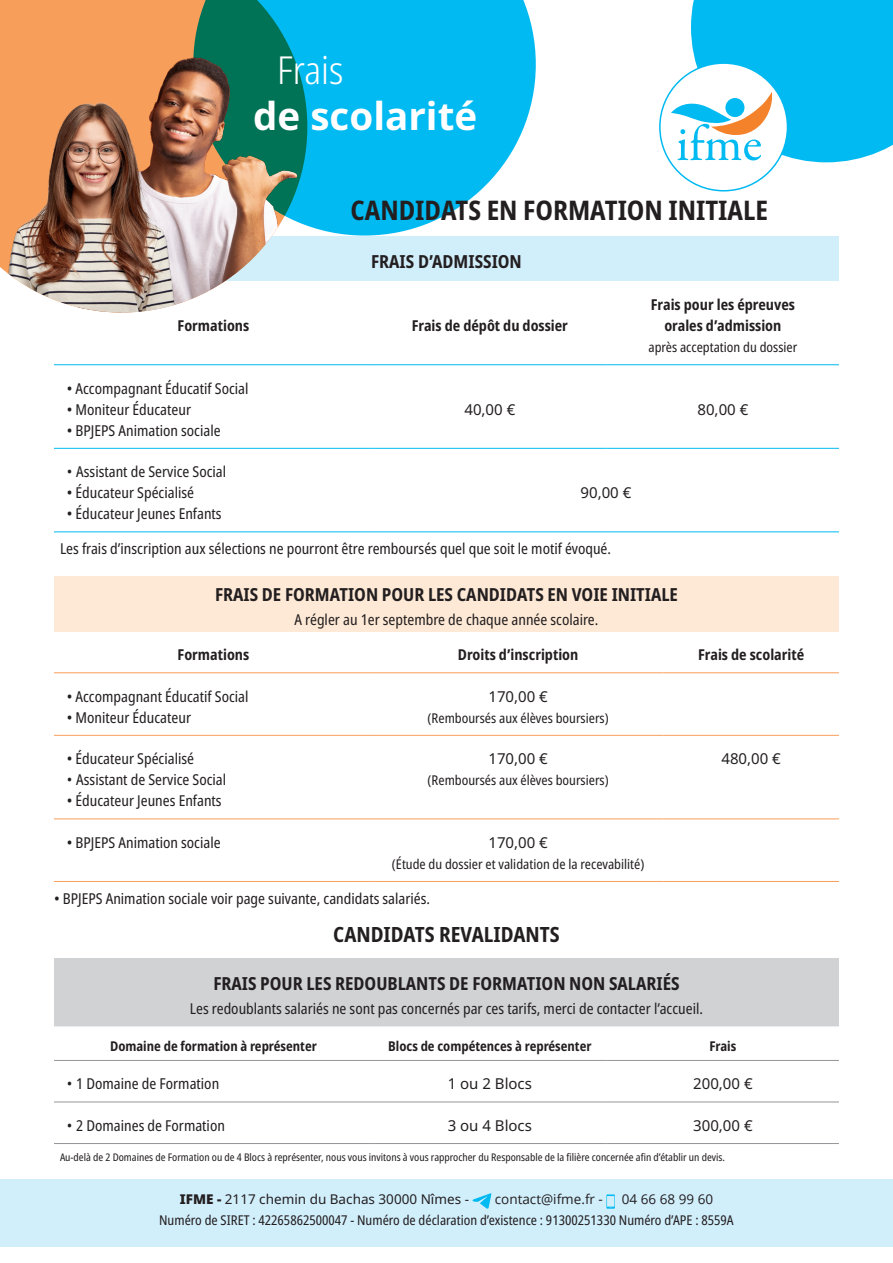
<style>
.page{position:relative;width:893px;height:1263px;background:#fff}
.page>*{position:absolute;margin:0;border:0;box-sizing:border-box;transform-origin:0 0}
.t1{font:700 38.55px "Noto Sans";color:#fff}
.t2{font:300 condensed 38.55px "Noto Sans";color:#fff}
.t3{font:700 condensed 27px "Noto Sans";color:#231f20}
.t4{font:700 condensed 21px "Noto Sans";color:#231f20}
.t5{font:700 condensed 18px "Noto Sans";color:#231f20}
.t6{font:condensed 15px "Noto Sans";color:#231f20}
.t7{font:700 condensed 15px/21px "Noto Sans";color:#231f20;text-align:center}
.t8{font:15px "Noto Sans";color:#231f20}
.t9{font:condensed 13.5px "Noto Sans";color:#231f20}
.t10{font:700 condensed 13.5px "Noto Sans";color:#231f20}
.Rale_Bold_Siz_12_Left{font:13.5px "Noto Sans";color:#231f20}
.Rale_Bold_Siz_12_Left-2{font:13.5px "Open Sans";color:#231f20}
.t11{font:condensed 10.5px "Noto Sans";color:#231f20}
.s1{font-stretch:normal}
.s2{font-weight:900}
</style>
<div class="page">
<svg style="left:307px;top:0;width:229px;height:236px;background:#20c2f2"></svg>
<svg style="left:671px;top:0;width:222px;height:162px"></svg>
<div style="left:54px;top:236px;width:785px;height:45px;background:#d1eefb"></div>
<svg style="left:54px;top:312px;width:785px;height:221px"></svg>
<hr style="left:54px;top:364px;width:319px;height:1px;background:#00baf1">
<hr style="left:373px;top:364px;width:234px;height:1px;background:#00baf1">
<hr style="left:607px;top:364px;width:232px;height:1px;background:#00baf1">
<hr style="left:54px;top:448px;width:319px;height:1px;background:#00baf1">
<hr style="left:373px;top:448px;width:234px;height:1px;background:#00baf1">
<hr style="left:607px;top:448px;width:232px;height:1px;background:#00baf1">
<hr style="left:54px;top:531px;width:319px;height:1px;background:#00baf1">
<hr style="left:373px;top:531px;width:234px;height:1px;background:#00baf1">
<hr style="left:607px;top:531px;width:232px;height:1px;background:#00baf1">
<div style="left:54px;top:576px;width:785px;height:55px;background:#fee9d6"></div>
<hr style="left:54px;top:881px;width:319px;height:1px;background:#f89e5b">
<hr style="left:373px;top:881px;width:290px;height:1px;background:#f89e5b">
<hr style="left:663px;top:881px;width:176px;height:1px;background:#f89e5b">
<hr style="left:54px;top:672px;width:319px;height:1px;background:#f89e5b">
<hr style="left:373px;top:672px;width:290px;height:1px;background:#f89e5b">
<hr style="left:663px;top:672px;width:176px;height:1px;background:#f89e5b">
<hr style="left:54px;top:735px;width:319px;height:1px;background:#f89e5b">
<hr style="left:373px;top:735px;width:290px;height:1px;background:#f89e5b">
<hr style="left:663px;top:735px;width:176px;height:1px;background:#f89e5b">
<hr style="left:54px;top:818px;width:319px;height:1px;background:#f89e5b">
<hr style="left:373px;top:818px;width:290px;height:1px;background:#f89e5b">
<hr style="left:663px;top:818px;width:176px;height:1px;background:#f89e5b">
<svg style="left:0;top:0;width:307px;height:94px;background:#a4976a"></svg>
<img style="left:7px;top:38px;width:300px;height:191px">
<img style="left:0;top:94px;width:277px;height:218px">
<div style="left:0;top:1179px;width:893px;height:67px;background:#d1eefb"></div>
<svg style="left:472px;top:1193px;width:19px;height:16px"></svg>
<svg style="left:606px;top:1194px;width:9px;height:15px"></svg>
<div style="left:54px;top:958px;width:785px;height:68px;background:#d1d2d4"></div>
<svg style="left:54px;top:1026px;width:785px;height:77px"></svg>
<hr style="left:54px;top:1060px;width:319px;height:1px;background:#939598">
<hr style="left:373px;top:1060px;width:234px;height:1px;background:#939598">
<hr style="left:607px;top:1060px;width:232px;height:1px;background:#939598">
<hr style="left:54px;top:1101px;width:319px;height:1px;background:#939598">
<hr style="left:373px;top:1101px;width:234px;height:1px;background:#939598">
<hr style="left:607px;top:1101px;width:232px;height:1px;background:#939598">
<hr style="left:54px;top:1143px;width:319px;height:1px;background:#939598">
<hr style="left:373px;top:1143px;width:234px;height:1px;background:#939598">
<hr style="left:607px;top:1143px;width:232px;height:1px;background:#939598">
<p class="t2" style="left:277px;top:43px;width:68px">Frais</p>
<p class="t1" style="left:253px;top:89px;width:225px">de scolarité</p>
<p class="t3" style="left:351px;top:191px;width:419px">CANDIDATS EN FORMATION INITIALE</p>
<p class="t5" style="left:371px;top:249px;width:152px">FRAIS D’ADMISSION</p>
<p class="t7" style="left:178px;top:315px;width:73px">Formations</p>
<p class="t7" style="left:412px;top:315px;width:158px">Frais de dépôt du dossier</p>
<p class="t7" style="left:651px;top:294px;width:146px">Frais pour les épreuves orales d’admission</p>
<p class="t9" style="left:648px;top:338px;width:150px">après acceptation du dossier</p>
<p class="t6" style="left:67px;top:378px;width:183px">• Accompagnant Éducatif Social</p>
<p class="t6" style="left:67px;top:399px;width:126px">• Moniteur Éducateur</p>
<p class="t6" style="left:67px;top:420px;width:155px">• BPJEPS Animation sociale</p>
<p class="t6" style="left:67px;top:461px;width:161px"><span class="s1">•</span> Assistant de Service Social</p>
<p class="t6" style="left:67px;top:482px;width:129px">• Éducateur Spécialisé</p>
<p class="t6" style="left:67px;top:503px;width:156px">• Éducateur Jeunes Enfants</p>
<p class="t8" style="left:464px;top:398px;width:52px">40,00 €</p>
<p class="t8" style="left:697px;top:398px;width:52px">80,00 €</p>
<p class="t8" style="left:580px;top:482px;width:52px">90,00 €</p>
<p class="t6" style="left:60px;top:538px;width:553px">Les frais d’inscription aux sélections ne pourront être remboursés quel que soit le motif évoqué.</p>
<p class="t5" style="left:215px;top:582px;width:464px">FRAIS DE FORMATION POUR LES CANDIDATS EN VOIE INITIALE</p>
<p class="t6" style="left:294px;top:609px;width:305px">A régler au 1er septembre de chaque année scolaire.</p>
<p class="t7" style="left:178px;top:644px;width:73px">Formations</p>
<p class="t7" style="left:458px;top:644px;width:122px">Droits d’inscription</p>
<p class="t7" style="left:698px;top:644px;width:108px">Frais de scolarité</p>
<p class="t6" style="left:67px;top:686px;width:183px">• Accompagnant Éducatif Social</p>
<p class="t6" style="left:67px;top:707px;width:126px">• Moniteur Éducateur</p>
<p class="t8" style="left:488px;top:685px;width:61px">170,00 €</p>
<p class="t9" style="left:428px;top:708px;width:183px">(Remboursés aux élèves boursiers)</p>
<p class="t6" style="left:67px;top:748px;width:129px">• Éducateur Spécialisé</p>
<p class="t6" style="left:67px;top:769px;width:161px"><span class="s1">•</span> Assistant de Service Social</p>
<p class="t6" style="left:67px;top:790px;width:156px">• Éducateur Jeunes Enfants</p>
<p class="t8" style="left:488px;top:748px;width:61px">170,00 €</p>
<p class="t9" style="left:428px;top:771px;width:183px">(Remboursés aux élèves boursiers)</p>
<p class="t6" style="left:67px;top:832px;width:155px">• BPJEPS Animation sociale</p>
<p class="t8" style="left:488px;top:832px;width:61px">170,00 €</p>
<p class="t9" style="left:392px;top:854px;width:254px">(Étude du dossier et validation de la recevabilité)</p>
<p class="t8" style="left:721px;top:748px;width:61px">480,00 €</p>
<p class="t6" style="left:54px;top:888px;width:378px">• BPJEPS Animation sociale voir page suivante, candidats salariés.</p>
<p class="t4" style="left:333px;top:919px;width:228px">CANDIDATS REVALIDANTS</p>
<p class="t5" style="left:213px;top:970px;width:468px">FRAIS POUR LES REDOUBLANTS DE FORMATION NON SALARIÉS</p>
<p class="t6" style="left:190px;top:998px;width:515px">Les redoublants salariés ne sont pas concernés par ces tarifs, merci de contacter l’accueil.</p>
<p class="t10" style="left:110px;top:1036px;width:208px">Domaine de formation à représenter</p>
<p class="t10" style="left:388px;top:1036px;width:205px">Blocs de compétences à représenter</p>
<p class="t10" style="left:709px;top:1036px;width:28px">Frais</p>
<p class="t6" style="left:67px;top:1073px;width:154px"><span class="s1">•</span> 1 Domaine de Formation</p>
<p class="t8" style="left:448px;top:1073px;width:86px">1 ou 2 Blocs</p>
<p class="t8" style="left:693px;top:1073px;width:61px">200,00 €</p>
<p class="t6" style="left:67px;top:1115px;width:160px"><span class="s1">•</span> 2 Domaines de Formation</p>
<p class="t8" style="left:448px;top:1115px;width:86px">3 ou 4 Blocs</p>
<p class="t8" style="left:693px;top:1115px;width:61px">300,00 €</p>
<p class="t11" style="left:60px;top:1149px;width:666px">Au-delà de 2 Domaines de Formation ou de 4 Blocs à représenter, nous vous invitons à vous rapprocher du Responsable de la filière concernée afin d’établir un devis.</p>
<p class="Rale_Bold_Siz_12_Left" style="left:180px;top:1190px;width:291px"><span class="s2">IFME -</span> 2117 chemin du Bachas 30000 Nîmes -</p>
<p class="Rale_Bold_Siz_12_Left-2" style="left:495px;top:1190px;width:110px">contact@ifme.fr -</p>
<p class="Rale_Bold_Siz_12_Left-2" style="left:622px;top:1190px;width:93px">04 66 68 99 60</p>
<p class="t9" style="left:159px;top:1211px;width:576px">Numéro de SIRET : 42265862500047 - Numéro de déclaration d’existence : 91300251330 Numéro d’APE : 8559A</p>
</div>
